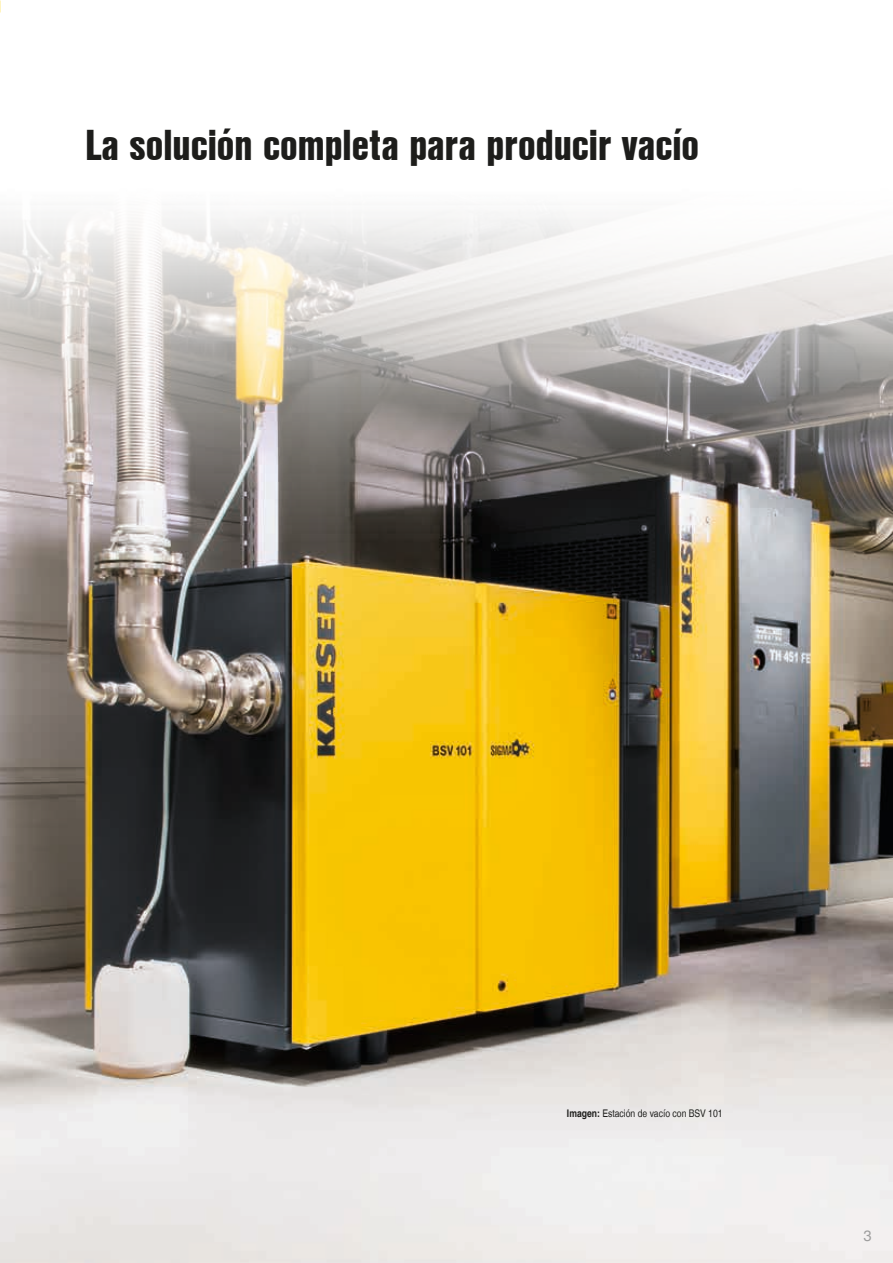
<style>
.page{position:relative;width:893px;height:1263px;background:#fff}
.page>*{position:absolute;margin:0;border:0;box-sizing:border-box;transform-origin:0 0}
.t1{font:42px "Nimbus San L Bla Con";color:#1d1d1b}
.t2{font:15px "Nimbus San L";color:#9d9d9d}
.t3{font:10.5px "Nimbus San L Reg Con";color:#1d1d1b}
.s1{font-family:"Nimbus San L Bol Con"}
</style>
<div class="page">
<img style="left:0;top:0;width:893px;height:1263px">
<p class="t1" style="left:85px;top:114px;width:616px">La solución completa para producir vacío</p>
<p class="t3" style="left:567px;top:1107px;width:157px"><span class="s1">Imagen:</span> Estación de vacío con BSV 101</p>
<p class="t2" style="left:863px;top:1226px;width:10px">3</p>
</div>
